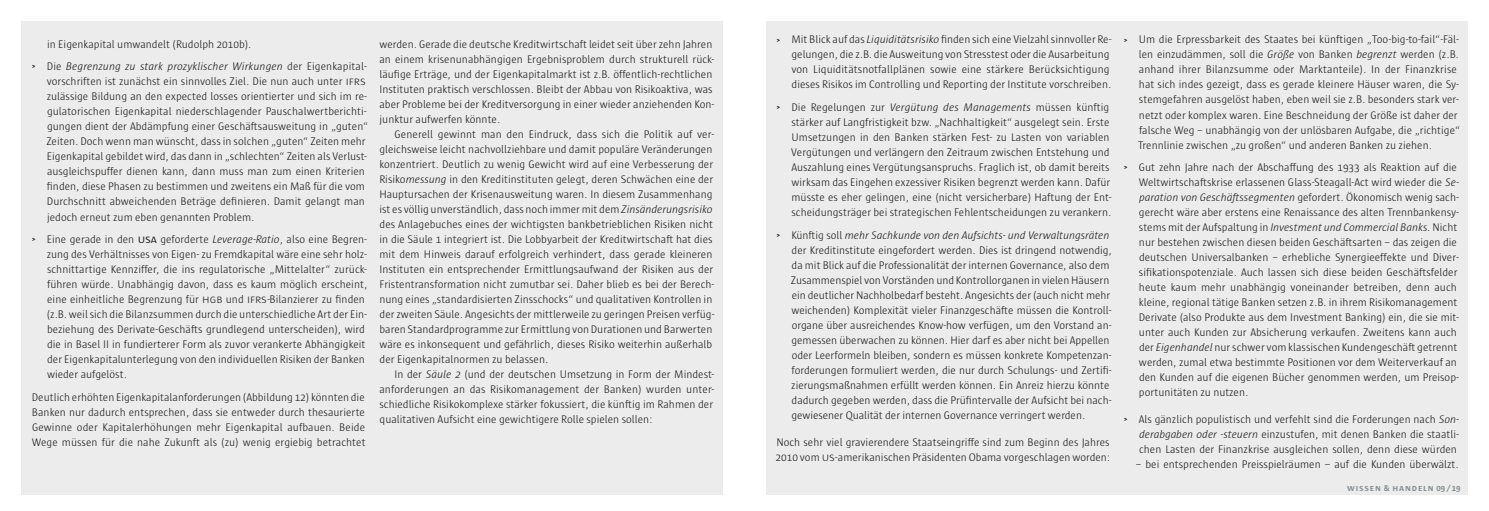
<style>
.page{position:relative;width:1489px;height:511px;background:#fff}
.page>*{position:absolute;margin:0;border:0;box-sizing:border-box;transform-origin:0 0}
.t1{font:300 11.25px/15px "Sun";color:#1a1918}
.t2{font:700 8.75px "Sun";color:#868d91}
.t3{font:700 8.75px "Sun SC";color:#868d91}
.s1{font-style:italic}
.s2{font-family:"Sun SC"}
.s3{font-family:"Sun SC";font-weight:400}
</style>
<div class="page">
<div style="left:21px;top:21px;width:702px;height:473px;background:#ececec"></div>
<div style="left:765px;top:21px;width:702px;height:473px;background:#ececec"></div>
<p class="t1" style="left:32px;top:33px;width:336px;line-height:22.5px;text-indent:15px">in Eigenkapital umwandelt (Rudolph 2010b)<span class="s1">.<br></span><sup>&gt;</sup> Die <span class="s1">Begrenzung zu stark prozyklischer Wirkungen</span> der Eigenkapital-</p>
<p class="t1" style="left:46px;top:74px;width:323px">vorschriften ist zunächst ein sinnvolles Ziel. Die nun auch unter <span class="s2">ifrs </span>zulässige Bildung an den expected losses orientierter und sich im re&shy;gulatorischen Eigenkapital niederschlagender Pauschalwertberichti&shy;gungen dient der Abdämpfung einer Geschäftsausweitung in „guten“ Zeiten. Doch wenn man wünscht, dass in solchen „guten“ Zeiten mehr Eigenkapital gebildet wird, das dann in „schlechten“ Zeiten als Verlust&shy;ausgleichspuffer dienen kann, dann muss man zum einen Kriterien finden, diese Phasen zu bestimmen und zweitens ein Maß für die vom Durchschnitt abweichenden Beträge definieren. Damit gelangt man jedoch erneut zum eben genannten Problem.</p>
<p class="t1" style="left:32px;top:232px;width:113px"><sup>&gt;</sup> Eine gerade in den <span class="s3">usa</span></p>
<p class="t1" style="left:47px;top:232px;width:322px;text-indent:114px">geforderte <span class="s1">Leverage-Ratio</span>, also eine Begren&shy;zung des Verhältnisses von Eigen- zu Fremdkapital wäre eine sehr holz&shy;schnittartige Kennziffer, die ins regulatorische „Mittelalter“ zurück&shy;führen würde. Unabhängig davon, dass es kaum möglich erscheint, eine einheitliche Begrenzung für <span class="s2">hgb</span> und <span class="s2">ifrs</span>-Bilanzierer zu finden (z.B. weil sich die Bilanzsummen durch die unterschiedliche Art der Ein&shy;beziehung des Derivate-Geschäfts grundlegend unterscheiden), wird die in Basel II in fundierterer Form als zuvor verankerte Abhängigkeit der Eigenkapitalunterlegung von den individuellen Risiken der Banken wieder aufgelöst.</p>
<p class="t1" style="left:32px;top:389px;width:335px;text-align:justify">Deutlich erhöhten Eigenkapitalanforderungen (Abbildung 12) könnten die Banken nur dadurch entsprechen, dass sie entweder durch thesaurierte Gewinne oder Kapitalerhöhungen mehr Eigenkapital aufbauen. Beide Wege müssen für die nahe Zukunft als (zu) wenig ergiebig betrachtet</p>
<p class="t1" style="left:379px;top:36px;width:336px">werden. Gerade die deutsche Kreditwirtschaft leidet seit über zehn Jahren an einem krisenunabhängigen Ergebnisproblem durch strukturell rück&shy;läufige Erträge, und der Eigenkapitalmarkt ist z.B. öffentlich-rechtlichen Instituten praktisch verschlossen. Bleibt der Abbau von Risikoaktiva, was aber Probleme bei der Kreditversorgung in einer wieder anziehenden Kon&shy;junktur aufwerfen könnte.</p>
<p class="t1" style="left:379px;top:126px;width:336px;text-indent:15px">Generell gewinnt man den Eindruck, dass sich die Politik auf ver&shy;gleichsweise leicht nachvollziehbare und damit populäre Veränderungen konzentriert. Deutlich zu wenig Gewicht wird auf eine Verbesserung der Risiko<span class="s1">messung</span> in den Kreditinstituten gelegt, deren Schwächen eine der Hauptursachen der Krisenausweitung waren. In diesem Zusammenhang ist es völlig unverständlich, dass noch immer mit dem <span class="s1">Zinsänderungsrisiko </span>des Anlagebuches eines der wichtigsten bankbetrieblichen Risiken nicht in die Säule 1 integriert ist. Die Lobbyarbeit der Kreditwirtschaft hat dies mit dem Hinweis darauf erfolgreich verhindert, dass gerade kleineren Instituten ein entsprechender Ermittlungsaufwand der Risiken aus der Fristentransformation nicht zumutbar sei. Daher blieb es bei der Berech&shy;nung eines „standardisierten Zinsschocks“ und qualitativen Kontrollen in der zweiten Säule. Angesichts der mittlerweile zu geringen Preisen verfüg&shy;baren Standardprogramme zur Ermittlung von Durationen und Barwerten wäre es inkonsequent und gefährlich, dieses Risiko weiterhin außerhalb der Eigenkapitalnormen zu belassen.</p>
<p class="t1" style="left:379px;top:366px;width:336px;text-align:justify;text-indent:15px">In der <span class="s1">Säule 2</span> (und der deutschen Umsetzung in Form der Mindest&shy;anforderungen an das Risikomanagement der Banken) wurden unter&shy;schiedliche Risikokomplexe stärker fokussiert, die künftig im Rahmen der qualitativen Aufsicht eine gewichtigere Rolle spielen sollen:</p>
<p class="t1" style="left:791px;top:32px;width:321px;text-indent:-15px"><sup>&gt;</sup> Mit Blick auf das <span class="s1">Liquiditätsrisiko</span> finden sich eine Vielzahl sinnvoller Re&shy;gelungen, die z.B. die Ausweitung von Stresstest oder die Ausarbeitung von Liquiditätsnotfallplänen sowie eine stärkere Berücksichtigung dieses Risikos im Controlling und Reporting der Institute vorschreiben.</p>
<p class="t1" style="left:791px;top:100px;width:321px;text-indent:-15px"><sup>&gt;</sup> Die Regelungen zur <span class="s1">Vergütung des Managements</span> müssen künftig stärker auf Langfristigkeit bzw. „Nachhaltigkeit“ ausgelegt sein. Erste Umsetzungen in den Banken stärken Fest- zu Lasten von variablen Vergütungen und verlängern den Zeitraum zwischen Entstehung und Auszahlung eines Vergütungsanspruchs. Fraglich ist, ob damit bereits wirksam das Eingehen exzessiver Risiken begrenzt werden kann. Dafür müsste es eher gelingen, eine (nicht versicherbare) Haftung der Ent&shy;scheidungsträger bei strategischen Fehlentscheidungen zu verankern.</p>
<p class="t1" style="left:790px;top:227px;width:322px;text-indent:-14px"><sup>&gt;</sup> Künftig soll <span class="s1">mehr Sachkunde von den Aufsichts- und Verwaltungsräten </span>der Kreditinstitute eingefordert werden. Dies ist dringend notwendig, da mit Blick auf die Professionalität der internen Governance, also dem Zusammenspiel von Vorständen und Kontrollorganen in vielen Häusern ein deutlicher Nachholbedarf besteht. Angesichts der (auch nicht mehr weichenden) Komplexität vieler Finanzgeschäfte müssen die Kontroll&shy;organe über ausreichendes Know-how verfügen, um den Vorstand an&shy;gemessen überwachen zu können. Hier darf es aber nicht bei Appellen oder Leerformeln bleiben, sondern es müssen konkrete Kompetenzan&shy;forderungen formuliert werden, die nur durch Schulungs- und Zertifi&shy;zierungsmaßnahmen erfüllt werden können. Ein Anreiz hierzu könnte dadurch gegeben werden, dass die Prüfintervalle der Aufsicht bei nach&shy;gewiesener Qualität der internen Governance verringert werden.</p>
<p class="t1" style="left:775px;top:434px;width:336px">Noch sehr viel gravierendere Staatseingriffe sind zum Beginn des Jahres<br>2010 vom <span class="s2">us</span>-amerikanischen Präsidenten Obama vorgeschlagen worden:</p>
<p class="t1" style="left:1137px;top:32px;width:324px;text-indent:-14px"><sup>&gt;</sup> Um die Erpressbarkeit des Staates bei künftigen „Too-big-to-fail“-Fäl&shy;len einzudämmen, soll die <span class="s1">Größe</span> von Banken <span class="s1">begrenzt</span> werden (z.B. anhand ihrer Bilanzsumme oder Marktanteile). In der Finanzkrise hat sich indes gezeigt, dass es gerade kleinere Häuser waren, die Sy&shy;stemgefahren ausgelöst haben, eben weil sie z.B. besonders stark ver&shy;netzt oder komplex waren. Eine Beschneidung der Größe ist daher der falsche Weg – unabhängig von der unlösbaren Aufgabe, die „richtige“ Trennlinie zwischen „zu großen“ und anderen Banken zu ziehen.</p>
<p class="t1" style="left:1138px;top:160px;width:321px;text-indent:-15px"><sup>&gt;</sup> Gut zehn Jahre nach der Abschaffung des 1933 als Reaktion auf die Weltwirtschaftskrise erlassenen Glass-Steagall-Act wird wieder die <span class="s1">Se&shy;paration von Geschäftssegmenten</span> gefordert. Ökonomisch wenig sach&shy;gerecht wäre aber erstens eine Renaissance des alten Trennbankensy&shy;stems mit der Aufspaltung in <span class="s1">Investment und Commercial Banks.</span> Nicht nur bestehen zwischen diesen beiden Geschäftsarten – das zeigen die deutschen Universalbanken – erhebliche Synergieeffekte und Diver&shy;sifikationspotenziale. Auch lassen sich diese beiden Geschäftsfelder heute kaum mehr unabhängig voneinander betreiben, denn auch kleine, regional tätige Banken setzen z.B. in ihrem Risikomanagement Derivate (also Produkte aus dem Investment Banking) ein, die sie mit&shy;unter auch Kunden zur Absicherung verkaufen. Zweitens kann auch der <span class="s1">Eigenhandel</span> nur schwer vom klassischen Kundengeschäft getrennt werden, zumal etwa bestimmte Positionen vor dem Weiterverkauf an den Kunden auf die eigenen Bücher genommen werden, um Preisop&shy;portunitäten zu nutzen.</p>
<p class="t1" style="left:1138px;top:412px;width:321px;text-align:justify;text-indent:-15px"><sup>&gt;</sup> Als gänzlich populistisch und verfehlt sind die Forderungen nach <span class="s1">Son&shy;derabgaben oder -steuern</span> einzustufen, mit denen Banken die staatli&shy;chen Lasten der Finanzkrise ausgleichen sollen, denn diese würden</p>
<p class="t1" style="left:1135px;top:457px;width:324px">– bei entsprechenden Preisspielräumen – auf die Kunden überwälzt.</p>
<p class="t3" style="left:1383px;top:482px;width:7px">&amp;</p>
<p class="t2" style="left:1436px;top:482px;width:26px">09/19</p>
</div>
